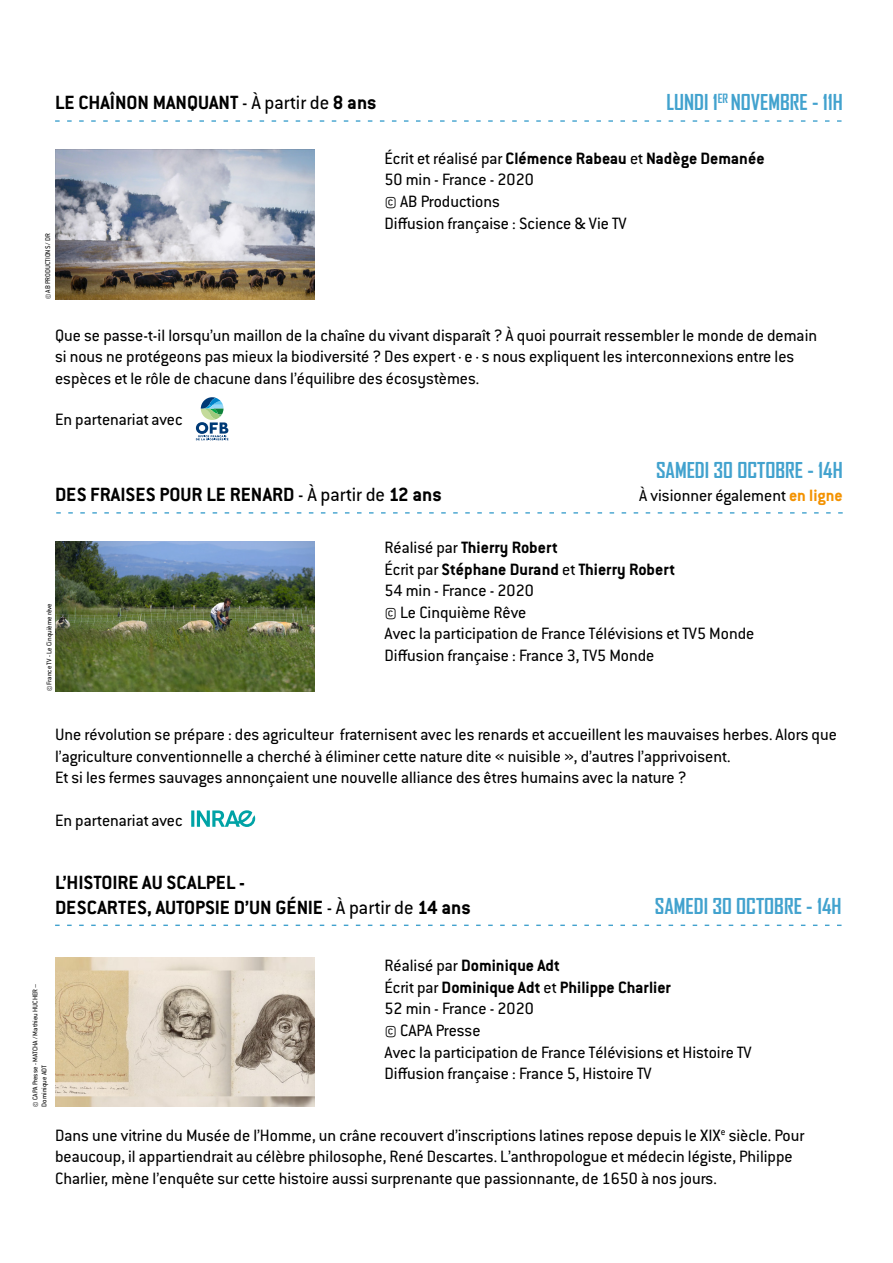
<style>
.page{position:relative;width:893px;height:1263px;background:#fff}
.page>*{position:absolute;margin:0;border:0;box-sizing:border-box;transform-origin:0 0}
.t1{font:700 21px/25.2px "Conduit ITC Std";color:#000}
.t2{font:700 21px "Agency FB";color:#42a2ce}
.t3{font:18px/21.6px "Conduit ITC Std";color:#000}
.t4{font:7.5px/9px "Conduit ITC Std";color:#000}
.s1{font-weight:400}
.s2{font-weight:700}
.s3{font-weight:700;color:#f39200}
</style>
<div class="page">
<svg style="left:55px;top:924px;width:786px;height:2px"></svg>
<img style="left:55px;top:957px;width:260px;height:150px">
<hr style="left:191px;top:810px;width:3px;height:17px;background:#00a3a6">
<svg style="left:197px;top:810px;width:58px;height:17px"></svg>
<svg style="left:56px;top:512px;width:787px;height:2px"></svg>
<img style="left:55px;top:542px;width:260px;height:149px">
<svg style="left:196px;top:397px;width:32px;height:43px"></svg>
<svg style="left:55px;top:120px;width:786px;height:2px"></svg>
<img style="left:55px;top:150px;width:260px;height:149px">
<p class="t1" style="left:55px;top:89px;width:323px">LE CHAÎNON MANQUANT <span class="s1">- À partir de</span> 8 ans</p>
<p class="t2" style="left:666px;top:90px;width:178px">LUNDI 1<sup>ER</sup> NOVEMBRE - 11H</p>
<p class="t4" style="left:43px;top:299px;width:67px;rotate:-90deg">© AB PRODUCTIONS / DR</p>
<p class="t3" style="left:384px;top:147px;width:382px">Écrit et réalisé par <span class="s2">Clémence Rabeau</span> et <span class="s2">Nadège Demanée<br></span>50 min - France - 2020<br>© AB Productions<br>Diffusion française : Science &amp; Vie TV</p>
<p class="t3" style="left:55px;top:324px;width:763px">Que se passe-t-il lorsqu’un maillon de la chaîne du vivant disparaît ? À quoi pourrait ressembler le monde de demain si nous ne protégeons pas mieux la biodiversité ? Des expert·e·s nous expliquent les interconnexions entre les espèces et le rôle de chacune dans l’équilibre des écosystèmes.</p>
<p class="t3" style="left:55px;top:408px;width:129px">En partenariat avec</p>
<p class="t1" style="left:55px;top:481px;width:388px">DES FRAISES POUR LE RENARD <span class="s1">- À partir de</span> 12 ans</p>
<p class="t2" style="left:656px;top:458px;width:188px">SAMEDI 30 OCTOBRE - 14H</p>
<p class="t3" style="left:639px;top:484px;width:205px">À visionner également <span class="s3">en ligne</span></p>
<p class="t4" style="left:44px;top:691px;width:90px;rotate:-90deg">© France TV - Le Cinquième rêve</p>
<p class="t3" style="left:384px;top:536px;width:371px">Réalisé par <span class="s2">Thierry Robert<br></span>Écrit par <span class="s2">Stéphane Durand</span> et <span class="s2">Thierry Robert<br></span>54 min - France - 2020<br>© Le Cinquième Rêve<br>Avec la participation de France Télévisions et TV5 Monde Diffusion française : France 3, TV5 Monde</p>
<p class="t3" style="left:55px;top:723px;width:783px">Une révolution se prépare : des agriculteur fraternisent avec les renards et accueillent les mauvaises herbes. Alors que l’agriculture conventionnelle a cherché à éliminer cette nature dite « nuisible », d’autres l’apprivoisent.<br>Et si les fermes sauvages annonçaient une nouvelle alliance des êtres humains avec la nature ?</p>
<p class="t3" style="left:55px;top:809px;width:129px">En partenariat avec</p>
<p class="t1" style="left:55px;top:869px;width:417px">L’HISTOIRE AU SCALPEL -<br>DESCARTES, AUTOPSIE D’UN GÉNIE <span class="s1">- À partir de</span> 14 ans</p>
<p class="t2" style="left:655px;top:895px;width:188px">SAMEDI 30 OCTOBRE - 14H</p>
<p class="t4" style="left:31px;top:1107px;width:125px;rotate:-90deg">© CAPA Presse - MATCHA / Mathieu HUCHER –<br>Dominique ADT</p>
<p class="t3" style="left:384px;top:954px;width:369px">Réalisé par <span class="s2">Dominique Adt<br></span>Écrit par <span class="s2">Dominique Adt</span> et <span class="s2">Philippe Charlier<br></span>52 min - France - 2020<br>© CAPA Presse<br>Avec la participation de France Télévisions et Histoire TV Diffusion française : France 5, Histoire TV</p>
<p class="t3" style="left:55px;top:1124px;width:751px">Dans une vitrine du Musée de l’Homme, un crâne recouvert d’inscriptions latines repose depuis le XIX<sup>e</sup> siècle. Pour beaucoup, il appartiendrait au célèbre philosophe, René Descartes. L’anthropologue et médecin légiste, Philippe<br>Charlier, mène l’enquête sur cette histoire aussi surprenante que passionnante, de 1650 à nos jours.</p>
</div>
